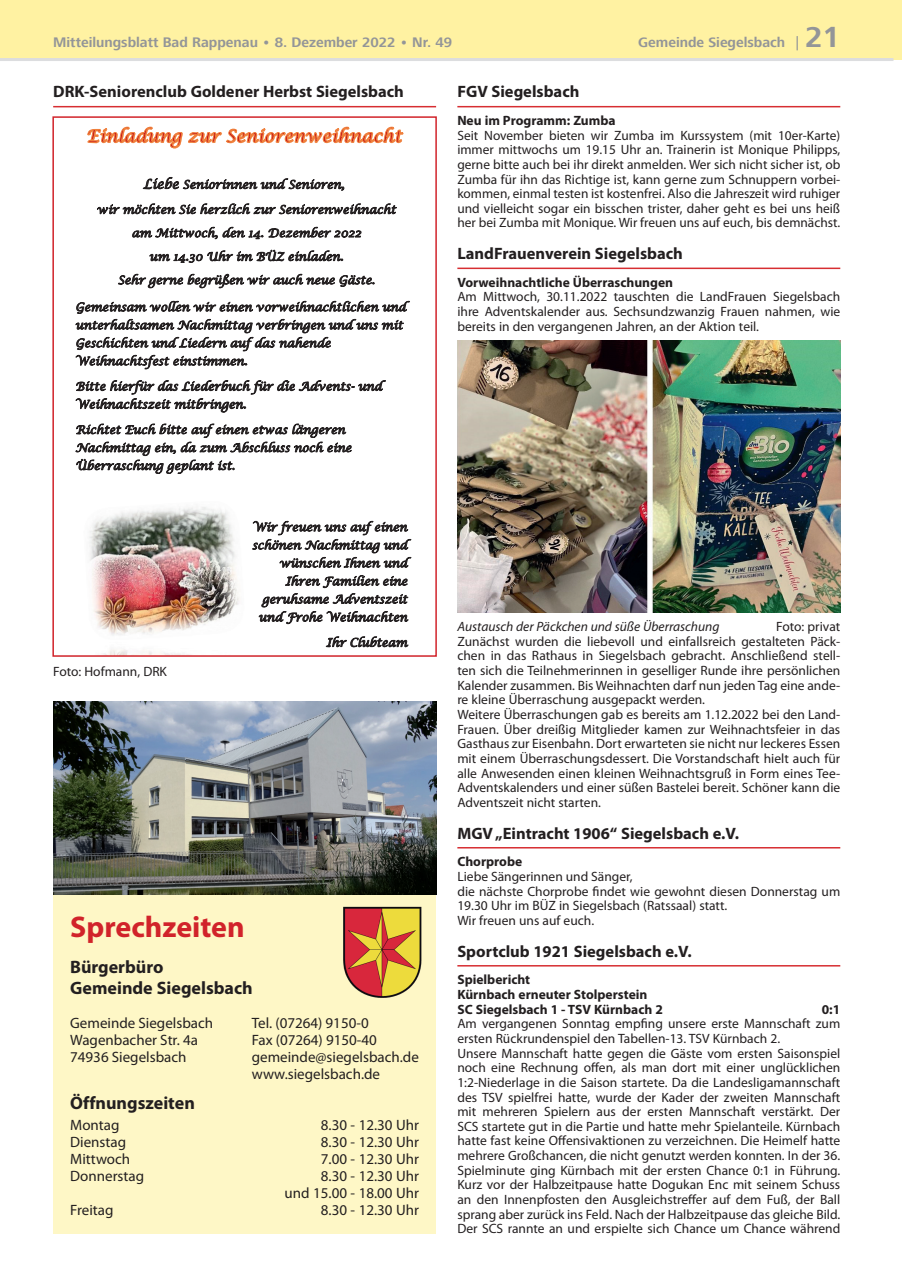
<style>
.page{position:relative;width:902px;height:1280px;background:#fff}
.page>*{position:absolute;margin:0;border:0;box-sizing:border-box;transform-origin:0 0}
.t1{font:700 30px "Myriad Pro";color:#d1232a}
.t2{font:700 18px/21.3px "Myriad Pro";color:#231f20}
.t3{font:700 16.5px "Myriad Pro";color:#231f20}
.t4{font:15px/17px "Myriad Pro";color:#231f20}
.t5{font:700 14.25px "Frutiger Next LT";color:#939598}
.t6{font:13.5px/14.7px "Myriad Pro";color:#231f20}
.t7{font:700 13.5px/14.7px "Myriad Pro";color:#231f20}
.t8{font:italic 13.5px "Myriad Pro";color:#231f20}
.t9{font:italic 11.55px/18px "Lucida Calligraphy";color:#231f20}
.s1{font-family:"Futura BT";font-weight:500}
.s2{font-size:30px}
.s3{font-size:12.9px}
</style>
<div class="page">
<div style="left:0;top:0;width:901px;height:60px;background:#fff2a2"></div>
<hr style="left:0;top:58px;width:893px;height:3px;background:#dcdddf">
<hr style="left:53px;top:106px;width:383px;height:1px;background:#d72e32">
<svg style="left:87px;top:127px;width:316px;height:21px"></svg>
<img style="left:89px;top:507px;width:150px;height:147px">
<img style="left:89px;top:640px;width:150px;height:1px">
<div style="left:52px;top:116px;width:385px;height:541px;border:2px solid #d1232a"></div>
<hr style="left:457px;top:106px;width:383px;height:1px;background:#d72e32">
<hr style="left:457px;top:268px;width:383px;height:1px;background:#d72e32">
<hr style="left:457px;top:847px;width:383px;height:1px;background:#d72e32">
<hr style="left:457px;top:965px;width:383px;height:1px;background:#d72e32">
<img style="left:457px;top:341px;width:383px;height:271px">
<div style="left:53px;top:893px;width:383px;height:340px;background:#fef7c6"></div>
<img style="left:53px;top:702px;width:383px;height:193px">
<img style="left:343px;top:906px;width:79px;height:92px">
<p class="t5" style="left:53px;top:34px;width:400px">Mitteilungsblatt Bad Rappenau • 8. Dezember 2022 • Nr. 49</p>
<p class="t5" style="left:638px;top:34px;width:203px">Gemeinde Siegelsbach <span class="s1">|</span> <span class="s2">21</span></p>
<p class="t3" style="left:53px;top:81px;width:352px">DRK-Seniorenclub Goldener Herbst Siegelsbach</p>
<p class="t3" style="left:457px;top:81px;width:124px">FGV Siegelsbach</p>
<p class="t7" style="left:457px;top:113px;width:160px">Neu im Programm: Zumba</p>
<p class="t6" style="left:457px;top:128px;width:384px;text-align:justify">Seit November bieten wir Zumba im Kurssystem (mit 10er-Karte) immer mittwochs um 19.15 Uhr an. Trainerin ist Monique Philipps, gerne bitte auch bei ihr direkt anmelden. Wer sich nicht sicher ist, ob Zumba für ihn das Richtige ist, kann gerne zum Schnuppern vorbei&shy;kommen, einmal testen ist kostenfrei. Also die Jahreszeit wird ruhiger und vielleicht sogar ein bisschen trister, daher geht es bei uns heiß her bei Zumba mit Monique. Wir freuen uns auf euch, bis demnächst.</p>
<p class="t3" style="left:457px;top:243px;width:227px">LandFrauenverein Siegelsbach</p>
<p class="t7" style="left:457px;top:274px;width:217px">Vorweihnachtliche Überraschungen</p>
<p class="t6" style="left:457px;top:289px;width:384px;text-align:justify">Am Mittwoch, 30.11.2022 tauschten die LandFrauen Siegelsbach ihre Adventskalender aus. Sechsundzwanzig Frauen nahmen, wie bereits in den vergangenen Jahren, an der Aktion teil.</p>
<p class="t9" style="left:97px;top:172px;width:300px;line-height:25px;text-align:center"><span class="s3">Liebe</span> Seniorinnen und Senioren,<br>wir möchten Sie herzlich zur Seniorenweihnacht</p>
<p class="t9" style="left:118px;top:222px;width:259px;line-height:23.5px;text-align:center">am Mittwoch, den 14. Dezember 2022<br>um 14.30 Uhr im BÜZ einladen.<br>Sehr gerne begrüßen wir auch neue Gäste.</p>
<p class="t9" style="left:75px;top:298px;width:332px">Gemeinsam wollen wir einen vorweihnachtlichen und unterhaltsamen Nachmittag verbringen und uns mit Geschichten und Liedern auf das nahende Weihnachtsfest einstimmen.</p>
<p class="t9" style="left:75px;top:378px;width:308px">Bitte hierfür das Liederbuch für die Advents- und<br>Weihnachtszeit mitbringen.</p>
<p class="t9" style="left:75px;top:421px;width:277px">Richtet Euch bitte auf einen etwas längeren<br>Nachmittag ein, da zum Abschluss noch eine<br>Überraschung geplant ist.</p>
<p class="t6" style="left:53px;top:664px;width:115px">Foto: Hofmann, DRK</p>
<p class="t9" style="left:252px;top:518px;width:157px;text-align:right">Wir freuen uns auf einen schönen Nachmittag und wünschen Ihnen und<br>Ihren Familien eine geruhsame Adventszeit und Frohe Weihnachten</p>
<p class="t9" style="left:326px;top:634px;width:83px">Ihr Clubteam</p>
<h1 class="t1" style="left:70px;top:907px;width:176px">Sprechzeiten</h1>
<h2 class="t2" style="left:70px;top:956px;width:184px">Bürgerbüro<br>Gemeinde Siegelsbach</h2>
<p class="t4" style="left:70px;top:1014px;width:144px">Gemeinde Siegelsbach</p>
<p class="t4" style="left:252px;top:1014px;width:118px">Tel. (07264) 9150-0</p>
<p class="t4" style="left:70px;top:1031px;width:129px">Wagenbacher Str. 4a</p>
<p class="t4" style="left:252px;top:1031px;width:126px">Fax (07264) 9150-40</p>
<p class="t4" style="left:70px;top:1048px;width:118px">74936 Siegelsbach</p>
<p class="t4" style="left:252px;top:1048px;width:169px">gemeinde@siegelsbach.de www.siegelsbach.de</p>
<h2 class="t2" style="left:70px;top:1092px;width:126px">Öffnungszeiten</h2>
<p class="t4" style="left:70px;top:1117px;width:51px">Montag</p>
<p class="t4" style="left:321px;top:1117px;width:100px">8.30 - 12.30 Uhr</p>
<p class="t4" style="left:70px;top:1134px;width:57px">Dienstag</p>
<p class="t4" style="left:321px;top:1134px;width:100px">8.30 - 12.30 Uhr</p>
<p class="t4" style="left:70px;top:1151px;width:61px">Mittwoch</p>
<p class="t4" style="left:321px;top:1151px;width:100px">7.00 - 12.30 Uhr</p>
<p class="t4" style="left:70px;top:1168px;width:75px">Donnerstag</p>
<p class="t4" style="left:284px;top:1168px;width:136px;text-align:right">8.30 - 12.30 Uhr<br>und 15.00 - 18.00 Uhr</p>
<p class="t4" style="left:70px;top:1202px;width:45px">Freitag</p>
<p class="t4" style="left:321px;top:1202px;width:100px">8.30 - 12.30 Uhr</p>
<p class="t8" style="left:457px;top:618px;width:263px">Austausch der Päckchen und süße Überraschung</p>
<p class="t6" style="left:457px;top:619px;width:384px;text-indent:319px">Foto: privat Zunächst wurden die liebevoll und einfallsreich gestalteten Päck&shy;chen in das Rathaus in Siegelsbach gebracht. Anschließend stell&shy;ten sich die Teilnehmerinnen in geselliger Runde ihre persönlichen Kalender zusammen. Bis Weihnachten darf nun jeden Tag eine ande&shy;re kleine Überraschung ausgepackt werden.<br>Weitere Überraschungen gab es bereits am 1.12.2022 bei den Land-Frauen. Über dreißig Mitglieder kamen zur Weihnachtsfeier in das Gasthaus zur Eisenbahn. Dort erwarteten sie nicht nur leckeres Essen mit einem Überraschungsdessert. Die Vorstandschaft hielt auch für alle Anwesenden einen kleinen Weihnachtsgruß in Form eines Tee-Adventskalenders und einer süßen Bastelei bereit. Schöner kann die Adventszeit nicht starten.</p>
<p class="t3" style="left:457px;top:822px;width:283px">MGV „Eintracht 1906“ Siegelsbach e.V.</p>
<p class="t7" style="left:457px;top:854px;width:66px">Chorprobe</p>
<p class="t6" style="left:457px;top:869px;width:384px">Liebe Sängerinnen und Sänger,<br>die nächste Chorprobe findet wie gewohnt diesen Donnerstag um 19.30 Uhr im BÜZ in Siegelsbach (Ratssaal) statt.<br>Wir freuen uns auf euch.</p>
<p class="t3" style="left:457px;top:940px;width:236px">Sportclub 1921 Siegelsbach e.V.</p>
<p class="t7" style="left:457px;top:972px;width:207px">Spielbericht<br>Kürnbach erneuter Stolperstein<br>SC Siegelsbach 1 - TSV Kürnbach 2</p>
<p class="t7" style="left:821px;top:1001px;width:20px">0:1</p>
<p class="t6" style="left:457px;top:1016px;width:384px">Am vergangenen Sonntag empfing unsere erste Mannschaft zum ersten Rückrundenspiel den Tabellen-13. TSV Kürnbach 2.<br>Unsere Mannschaft hatte gegen die Gäste vom ersten Saisonspiel noch eine Rechnung offen, als man dort mit einer unglücklichen 1:2-Niederlage in die Saison startete. Da die Landesligamannschaft des TSV spielfrei hatte, wurde der Kader der zweiten Mannschaft mit mehreren Spielern aus der ersten Mannschaft verstärkt. Der SCS startete gut in die Partie und hatte mehr Spielanteile. Kürnbach hatte fast keine Offensivaktionen zu verzeichnen. Die Heimelf hatte mehrere Großchancen, die nicht genutzt werden konnten. In der 36.<br>Spielminute ging Kürnbach mit der ersten Chance 0:1 in Führung.<br>Kurz vor der Halbzeitpause hatte Dogukan Enc mit seinem Schuss an den Innenpfosten den Ausgleichstreffer auf dem Fuß, der Ball sprang aber zurück ins Feld. Nach der Halbzeitpause das gleiche Bild.<br>Der SCS rannte an und erspielte sich Chance um Chance während</p>
</div>
